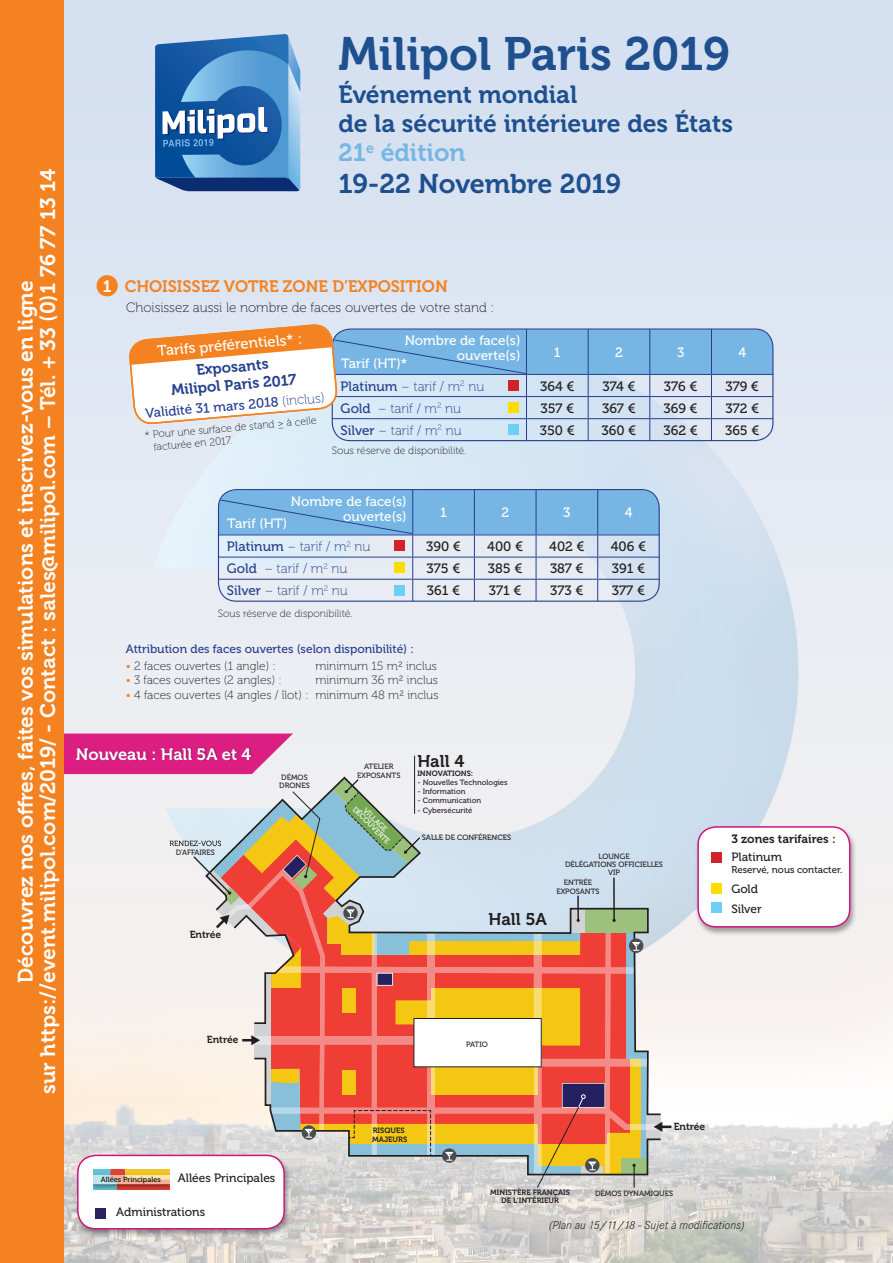
<style>
.page{position:relative;width:893px;height:1263px;background:#fff}
.page>*{position:absolute;margin:0;border:0;box-sizing:border-box;transform-origin:0 0}
.t1{font:46.5px "Museo 700";color:#1e4f8e}
.t2{font:27px "Museo 700";letter-spacing:-.005em;color:#1e4f8e}
.t3{font:24.9px/29px "Museo 700";color:#1e4f8e}
.t4{font:21px/22.5px "Museo 700";color:#fff;text-align:center}
.t5{font:16.95px "Museo 700";color:#231f20}
.t6{font:16.5px "Museo 700";color:#f58220}
.t7{font:16.5px "Museo 700";color:#fff}
.t8{font:15px/18px "Museo 700";color:#253f8e;text-align:center}
.t9{font:15px "Museo 500";color:#fff}
.t10{font:13.5px "Museo 100";color:#253f8e}
.t11{font:13.5px "Museo 500";color:#231f20}
.t12{font:13.5px/15px "Museo 500";color:#fff;text-align:right}
.t13{font:13.5px "Museo 100";color:#231f20}
.t14{font:13.5px "Museo 500";color:#253f8e}
.t15{font:12.75px "Museo 700";color:#010106}
.t16{font:12px "Museo 100";color:#231f20}
.t17{font:12px/20px "Museo 500";color:#231f20}
.t18{font:12px "Museo 500";color:#253f8e}
.t19{font:italic 300 12px "Corporate S";color:#231f20}
.t20{font:12px "Museo 700";color:#231f20}
.t21{font:10.5px/12.6px "Museo 100";color:#231f20}
.t22{font:10.2px "Museo 700";color:#231f20}
.t23{font:9.75px "Museo 500";color:#231f20}
.t24{font:7.65px/8.6px "Museo 500";color:#231f20;text-align:center}
.t25{font:7.65px/8.6px "Museo 700";color:#231f20}
.t26{font:7.5px/6.8px "Museo 500";color:#fff;text-align:center}
.t27{font:7.35px "Museo 500";color:#030505}
.s1{color:#77b6e4}
.s2{color:#fff}
.s3{font-family:"Museo 100"}
.s4{font-family:"Museo 500"}
.s5{color:#f58220}
</style>
<div class="page">
<img style="left:64px;top:0;width:829px;height:1263px">
<div style="left:74px;top:1154px;width:218px;height:84px;background:#231f20;opacity:.4"></div>
<div style="left:78px;top:1155px;width:206px;height:74px;background:#fff;border-radius:18px"></div>
<div style="left:77px;top:1155px;width:208px;height:74px;border:2px solid #cf157f;border-radius:18px"></div>
<div style="left:97px;top:275px;width:21px;height:21px;background:#f58220;border-radius:50%"></div>
<svg style="left:155px;top:34px;width:145px;height:157px"></svg>
<svg style="left:218px;top:490px;width:441px;height:111px"></svg>
<svg style="left:128px;top:324px;width:645px;height:117px"></svg>
<div style="left:0;top:0;width:64px;height:1263px;background:#f58220"></div>
<div style="left:695px;top:825px;width:162px;height:111px;background:#231f20;opacity:.4"></div>
<div style="left:698px;top:827px;width:152px;height:100px;background:#fff;border-radius:18px"></div>
<div style="left:697px;top:826px;width:153px;height:101px;border:2px solid #cf157f;border-radius:18px"></div>
<div style="left:711px;top:852px;width:11px;height:11px;background:#d1232a"></div>
<div style="left:711px;top:883px;width:11px;height:10px;background:#ffdc01"></div>
<div style="left:711px;top:902px;width:11px;height:11px;background:#6bcff6"></div>
<div style="left:95px;top:1208px;width:11px;height:10px;background:#272460"></div>
<div style="left:508px;top:380px;width:11px;height:11px;background:#d1232a"></div>
<div style="left:508px;top:402px;width:11px;height:11px;background:#ffdc01"></div>
<div style="left:508px;top:424px;width:11px;height:11px;background:#6bcff6"></div>
<div style="left:394px;top:541px;width:10px;height:10px;background:#d1232a"></div>
<div style="left:394px;top:563px;width:10px;height:10px;background:#ffdc01"></div>
<div style="left:394px;top:585px;width:10px;height:10px;background:#6bcff6"></div>
<svg style="left:64px;top:733px;width:607px;height:457px"></svg>
<div style="left:170px;top:1167px;width:6px;height:25px;background:#fff"></div>
<div style="left:87px;top:1167px;width:6px;height:25px;background:#fff"></div>
<h3 class="t4" style="left:15px;top:1094px;width:927px;rotate:-90deg">Découvrez nos offres, faites vos simulations et inscrivez-vous en ligne<br>sur https://event.milipol.com/2019/ - Contact : sales@milipol.com – Tél. + 33 (0)1 76 77 13 14</h3>
<h1 class="t1" style="left:338px;top:28px;width:393px">Milipol Paris 2019</h1>
<h3 class="t3" style="left:338px;top:80px;width:396px">Événement mondial<br>de la sécurité intérieure des États<br><span class="s1">21</span><sup>e</sup> <span class="s1">édition</span></h3>
<h2 class="t2" style="left:338px;top:169px;width:284px">19-22 Novembre 2019</h2>
<h3 class="t6" style="left:103px;top:277px;width:346px"><span class="s2">1</span> CHOISISSEZ VOTRE ZONE D’EXPOSITION</h3>
<h3 class="t13" style="left:126px;top:300px;width:370px">Choisissez aussi le nombre de faces ouvertes de votre stand :</h3>
<h3 class="t9" style="left:157px;top:343px;width:147px;rotate:-5deg">Tarifs préférentiels* :</h3>
<h3 class="t8" style="left:169px;top:363px;width:127px;rotate:-5deg">Exposants<br>Milipol Paris 2017</h3>
<h3 class="t14" style="left:145px;top:406px;width:181px;rotate:-5deg">Validité 31 mars 2018 <span class="s3">(inclus)</span></h3>
<h3 class="t21" style="left:152px;top:428px;width:166px;text-indent:-8px;rotate:-5deg">* Pour une surface de stand ≥ à celle facturée en 2017.</h3>
<h3 class="t12" style="left:405px;top:333px;width:117px">Nombre de face(s) ouverte(s)</h3>
<h3 class="t12" style="left:341px;top:356px;width:68px">Tarif (HT)*</h3>
<h3 class="t12" style="left:554px;top:345px;width:8px">1</h3>
<h3 class="t12" style="left:615px;top:345px;width:9px">2</h3>
<h3 class="t12" style="left:677px;top:345px;width:9px">3</h3>
<h3 class="t12" style="left:738px;top:345px;width:9px">4</h3>
<h3 class="t10" style="left:341px;top:379px;width:145px"><span class="s4">Platinum</span> – tarif / m<sup>2</sup> nu</h3>
<h3 class="t11" style="left:540px;top:378px;width:36px">364 €</h3>
<h3 class="t11" style="left:602px;top:378px;width:35px">374 €</h3>
<h3 class="t11" style="left:664px;top:378px;width:35px">376 €</h3>
<h3 class="t11" style="left:725px;top:378px;width:35px">379 €</h3>
<h3 class="t10" style="left:341px;top:401px;width:122px"><span class="s4">Gold</span> – tarif / m<sup>2</sup> nu</h3>
<h3 class="t11" style="left:540px;top:401px;width:35px">357 €</h3>
<h3 class="t11" style="left:602px;top:401px;width:35px">367 €</h3>
<h3 class="t11" style="left:663px;top:401px;width:36px">369 €</h3>
<h3 class="t11" style="left:725px;top:401px;width:35px">372 €</h3>
<h3 class="t10" style="left:341px;top:423px;width:123px"><span class="s4">Silver</span> – tarif / m<sup>2</sup> nu</h3>
<h3 class="t11" style="left:540px;top:423px;width:37px">350 €</h3>
<h3 class="t11" style="left:602px;top:423px;width:36px">360 €</h3>
<h3 class="t11" style="left:663px;top:423px;width:36px">362 €</h3>
<h3 class="t11" style="left:725px;top:423px;width:36px">365 €</h3>
<h3 class="t21" style="left:332px;top:445px;width:136px">Sous réserve de disponibilité.</h3>
<h3 class="t12" style="left:291px;top:494px;width:117px">Nombre de face(s) ouverte(s)</h3>
<h3 class="t12" style="left:227px;top:516px;width:61px">Tarif (HT)</h3>
<h3 class="t12" style="left:440px;top:505px;width:8px">1</h3>
<h3 class="t12" style="left:501px;top:505px;width:9px">2</h3>
<h3 class="t12" style="left:563px;top:505px;width:9px">3</h3>
<h3 class="t12" style="left:625px;top:505px;width:9px">4</h3>
<h3 class="t10" style="left:227px;top:539px;width:145px"><span class="s4">Platinum</span> – tarif / m<sup>2</sup> nu</h3>
<h3 class="t11" style="left:426px;top:539px;width:36px">390 €</h3>
<h3 class="t11" style="left:487px;top:539px;width:37px">400 €</h3>
<h3 class="t11" style="left:549px;top:539px;width:37px">402 €</h3>
<h3 class="t11" style="left:611px;top:539px;width:37px">406 €</h3>
<h3 class="t10" style="left:227px;top:561px;width:122px"><span class="s4">Gold</span> – tarif / m<sup>2</sup> nu</h3>
<h3 class="t11" style="left:427px;top:561px;width:35px">375 €</h3>
<h3 class="t11" style="left:488px;top:561px;width:36px">385 €</h3>
<h3 class="t11" style="left:550px;top:561px;width:35px">387 €</h3>
<h3 class="t11" style="left:612px;top:561px;width:35px">391 €</h3>
<h3 class="t10" style="left:227px;top:583px;width:123px"><span class="s4">Silver</span> – tarif / m<sup>2</sup> nu</h3>
<h3 class="t11" style="left:427px;top:583px;width:35px">361 €</h3>
<h3 class="t11" style="left:489px;top:583px;width:34px">371 €</h3>
<h3 class="t11" style="left:550px;top:583px;width:35px">373 €</h3>
<h3 class="t11" style="left:612px;top:583px;width:35px">377 €</h3>
<h3 class="t21" style="left:218px;top:607px;width:136px">Sous réserve de disponibilité.</h3>
<h3 class="t18" style="left:126px;top:642px;width:290px">Attribution des faces ouvertes (selon disponibilité) :</h3>
<h3 class="t16" style="left:126px;top:659px;width:152px"><span class="s5">•</span> 2 faces ouvertes (1 angle) :</h3>
<h3 class="t16" style="left:315px;top:659px;width:123px">minimum 15 m² inclus</h3>
<h3 class="t16" style="left:126px;top:674px;width:157px"><span class="s5">•</span> 3 faces ouvertes (2 angles) :</h3>
<h3 class="t16" style="left:315px;top:674px;width:124px">minimum 36 m² inclus</h3>
<h3 class="t16" style="left:126px;top:688px;width:314px"><span class="s5">•</span> 4 faces ouvertes (4 angles / îlot) : minimum 48 m² inclus</h3>
<h3 class="t7" style="left:76px;top:745px;width:177px">Nouveau : Hall 5A et 4</h3>
<p class="t24" style="left:176px;top:848px;width:40px">D’AFFAIRES</p>
<p class="t24" style="left:279px;top:773px;width:32px;text-align:left">DÉMOS<br>DRONES</p>
<h3 class="t22" style="left:190px;top:929px;width:33px">Entrée</h3>
<p class="t24" style="left:357px;top:762px;width:45px">ATELIER<br>EXPOSANTS</p>
<p class="t26" style="left:361px;top:801px;width:51px;rotate:45deg">VILLAGE<br>DÉCOUVERTE</p>
<h3 class="t5" style="left:417px;top:751px;width:48px">Hall 4</h3>
<p class="t25" style="left:417px;top:769px;width:57px">INNOVATIONS:</p>
<p class="t24" style="left:417px;top:778px;width:92px">- Nouvelles Technologies</p>
<p class="t24" style="left:417px;top:787px;width:50px">- Information</p>
<p class="t24" style="left:417px;top:796px;width:65px">- Communication</p>
<p class="t24" style="left:417px;top:806px;width:56px">- Cybersécurité</p>
<p class="t24" style="left:422px;top:833px;width:91px">SALLE DE CONFÉRENCES</p>
<h3 class="t5" style="left:488px;top:910px;width:60px">Hall 5A</h3>
<p class="t24" style="left:565px;top:852px;width:99px">LOUNGE<br>DÉLÉGATIONS OFFICIELLES<br>VIP</p>
<p class="t24" style="left:556px;top:878px;width:45px">ENTRÉE<br>EXPOSANTS</p>
<h3 class="t20" style="left:731px;top:832px;width:106px">3 zones tarifaires :</h3>
<h3 class="t17" style="left:731px;top:847px;width:52px">Platinum</h3>
<p class="t23" style="left:731px;top:864px;width:113px">Reservé, nous contacter.</p>
<h3 class="t17" style="left:731px;top:879px;width:32px">Gold<br>Silver</h3>
<h3 class="t15" style="left:739px;top:868px;width:113px">3 zones tarifaires :</h3>
<h3 class="t22" style="left:207px;top:1033px;width:33px">Entrée</h3>
<p class="t27" style="left:101px;top:1175px;width:61px">Allées Principales</p>
<h3 class="t17" style="left:178px;top:1168px;width:99px">Allées Principales</h3>
<h3 class="t17" style="left:116px;top:1202px;width:90px">Administrations</h3>
<p class="t25" style="left:372px;top:1126px;width:36px">RISQUES<br>MAJEURS</p>
<p class="t24" style="left:466px;top:1040px;width:23px">PATIO</p>
<p class="t25" style="left:490px;top:1188px;width:81px;text-align:center">MINISTÈRE FRANÇAIS<br>DE L’INTÉRIEUR</p>
<h3 class="t22" style="left:674px;top:1121px;width:33px">Entrée</h3>
<p class="t24" style="left:595px;top:1189px;width:80px">DÉMOS DYNAMIQUES</p>
<h3 class="t19" style="left:549px;top:1219px;width:197px">(Plan au 15/11/18 - Sujet à modifications)</h3>
</div>
